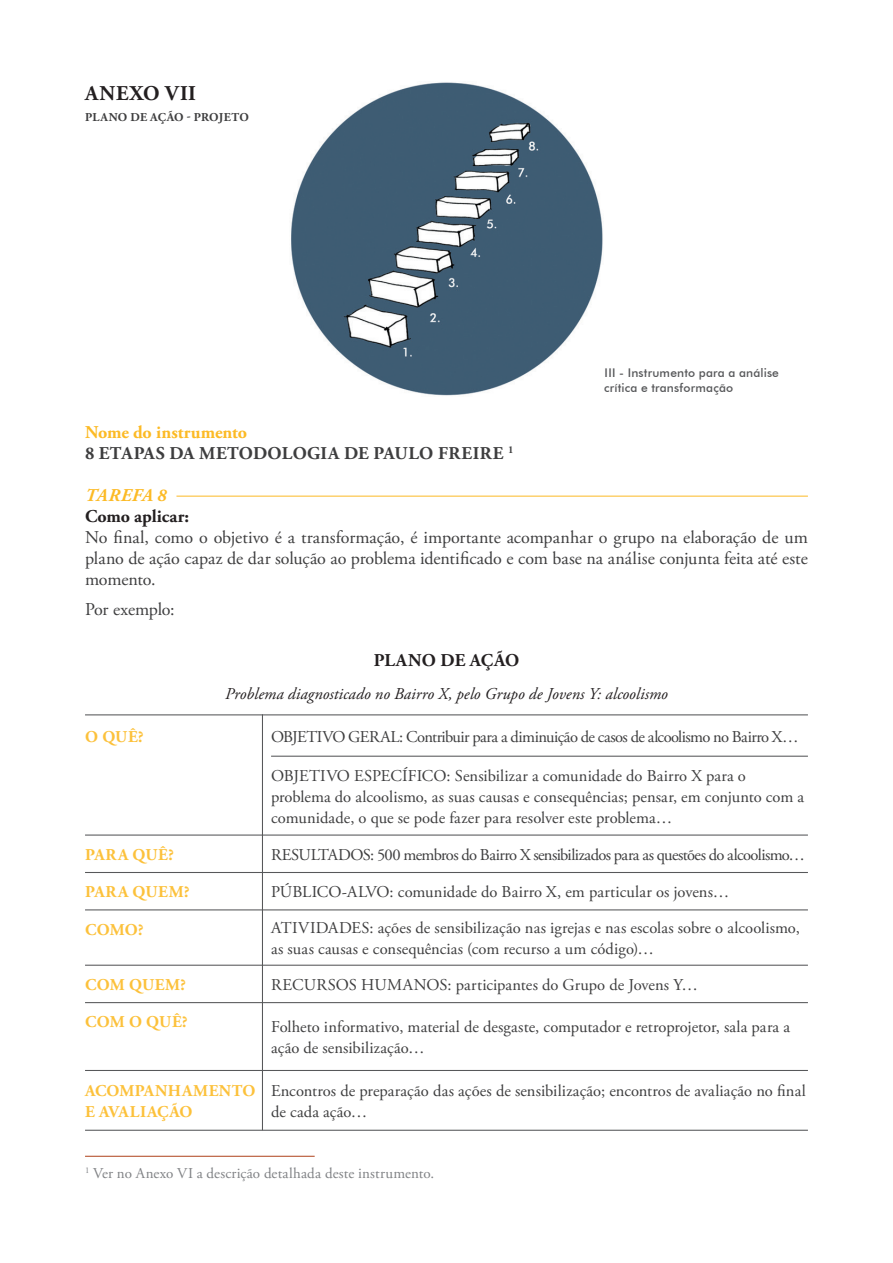
<style>
.page{position:relative;width:893px;height:1263px;background:#fff}
.page>*{position:absolute;margin:0;border:0;box-sizing:border-box;transform-origin:0 0}
.t1{font:700 21px "Adobe Garamond Pro";letter-spacing:.04em;color:#231f20}
.t2{font:18px/21px "Adobe Garamond Pro";letter-spacing:-.005em;color:#3e3e3f;text-align:justify}
.t3{font:700 18px "Adobe Garamond Pro";letter-spacing:.025em;color:#3e3e3f}
.t4{font:700 18px "Adobe Garamond Pro";color:#231f20}
.t5{font:700 18px "Adobe Garamond Pro";color:#fcba25}
.t6{font:italic 700 18px "Adobe Garamond Pro";letter-spacing:.025em;color:#fcba25}
.t7{font:16.5px/21px "Adobe Garamond Pro";color:#3e3e3f}
.t8{font:16.5px "Adobe Garamond Pro";letter-spacing:-.035em;color:#3e3e3f}
.t9{font:italic 16.5px "Adobe Garamond Pro";letter-spacing:.005em;color:#231f20}
.t10{font:700 16.5px "Adobe Garamond Pro";letter-spacing:.02em;color:#fcc13b}
.t11{font:700 16.5px "Adobe Garamond Pro";letter-spacing:.04em;color:#fcc13b}
.t12{font:15px "Adobe Garamond Pro";letter-spacing:.01em;color:#808285}
.t13{font:500 12px/14.4px "Futura BT";letter-spacing:.015em;color:#57585a}
.t14{font:700 12px "Adobe Garamond Pro";letter-spacing:.015em;color:#3e3e3f}
</style>
<div class="page">
<img style="left:291px;top:82px;width:312px;height:314px">
<hr style="left:176px;top:496px;width:632px;height:1px;background:#fcba25">
<hr style="left:85px;top:1156px;width:230px;height:1px;background:#ae411a">
<hr style="left:262px;top:714px;width:1px;height:416px;background:#57585a">
<hr style="left:85px;top:714px;width:723px;height:1px;background:#57585a">
<hr style="left:85px;top:1130px;width:723px;height:1px;background:#57585a">
<hr style="left:271px;top:756px;width:537px;height:1px;background:#57585a">
<hr style="left:85px;top:834px;width:723px;height:2px;background:#57585a">
<hr style="left:85px;top:872px;width:723px;height:1px;background:#57585a">
<hr style="left:85px;top:909px;width:723px;height:1px;background:#57585a">
<hr style="left:85px;top:965px;width:723px;height:1px;background:#57585a">
<hr style="left:85px;top:1002px;width:723px;height:1px;background:#57585a">
<hr style="left:85px;top:1070px;width:723px;height:1px;background:#57585a">
<p class="t1" style="left:85px;top:81px;width:112px">ANEXO VII</p>
<p class="t14" style="left:85px;top:110px;width:165px">PLANO DE AÇÃO - PROJETO</p>
<p class="t13" style="left:604px;top:366px;width:176px">III - Instrumento para a análise crítica e transformação</p>
<p class="t5" style="left:85px;top:422px;width:164px">Nome do instrumento</p>
<p class="t3" style="left:85px;top:443px;width:430px">8 ETAPAS DA METODOLOGIA DE PAULO FREIRE <sup>1</sup></p>
<p class="t6" style="left:85px;top:485px;width:83px">TAREFA 8</p>
<p class="t4" style="left:85px;top:506px;width:106px">Como aplicar:</p>
<p class="t2" style="left:85px;top:528px;width:724px">No final, como o objetivo é a transformação, é importante acompanhar o grupo na elaboração de um plano de ação capaz de dar solução ao problema identificado e com base na análise conjunta feita até este momento.</p>
<p class="t2" style="left:85px;top:599px;width:91px">Por exemplo:</p>
<p class="t4" style="left:374px;top:649px;width:147px">PLANO DE AÇÃO</p>
<p class="t9" style="left:225px;top:684px;width:444px">Problema diagnosticado no Bairro X, pelo Grupo de Jovens Y: alcoolismo</p>
<p class="t10" style="left:85px;top:727px;width:60px">O QUÊ?</p>
<p class="t8" style="left:271px;top:726px;width:529px">OBJETIVO GERAL: Contribuir para a diminuição de casos de alcoolismo no Bairro X…</p>
<p class="t10" style="left:85px;top:845px;width:90px">PARA QUÊ?</p>
<p class="t11" style="left:85px;top:882px;width:106px">PARA QUEM?</p>
<p class="t10" style="left:85px;top:920px;width:60px">COMO?</p>
<p class="t10" style="left:85px;top:975px;width:102px">COM QUEM?</p>
<p class="t10" style="left:85px;top:1012px;width:104px">COM O QUÊ?</p>
<p class="t10" style="left:85px;top:1081px;width:172px">ACOMPANHAMENTO</p>
<p class="t10" style="left:85px;top:1102px;width:109px">E AVALIAÇÃO</p>
<p class="t7" style="left:271px;top:765px;width:535px">OBJETIVO ESPECÍFICO: Sensibilizar a comunidade do Bairro X para o problema do alcoolismo, as suas causas e consequências; pensar, em conjunto com a comunidade, o que se pode fazer para resolver este problema…</p>
<p class="t8" style="left:271px;top:845px;width:535px">RESULTADOS: 500 membros do Bairro X sensibilizados para as questões do alcoolismo…</p>
<p class="t7" style="left:271px;top:882px;width:460px">PÚBLICO-ALVO: comunidade do Bairro X, em particular os jovens…</p>
<p class="t7" style="left:271px;top:918px;width:530px">ATIVIDADES: ações de sensibilização nas igrejas e nas escolas sobre o alcoolismo, as suas causas e consequências (com recurso a um código)…</p>
<p class="t7" style="left:271px;top:975px;width:429px">RECURSOS HUMANOS: participantes do Grupo de Jovens Y…</p>
<p class="t7" style="left:271px;top:1017px;width:520px">Folheto informativo, material de desgaste, computador e retroprojetor, sala para a ação de sensibilização…</p>
<p class="t7" style="left:271px;top:1081px;width:536px">Encontros de preparação das ações de sensibilização; encontros de avaliação no final de cada ação…</p>
<p class="t12" style="left:85px;top:1164px;width:351px"><sup>1</sup> Ver no Anexo VI a descrição detalhada deste instrumento.</p>
</div>
